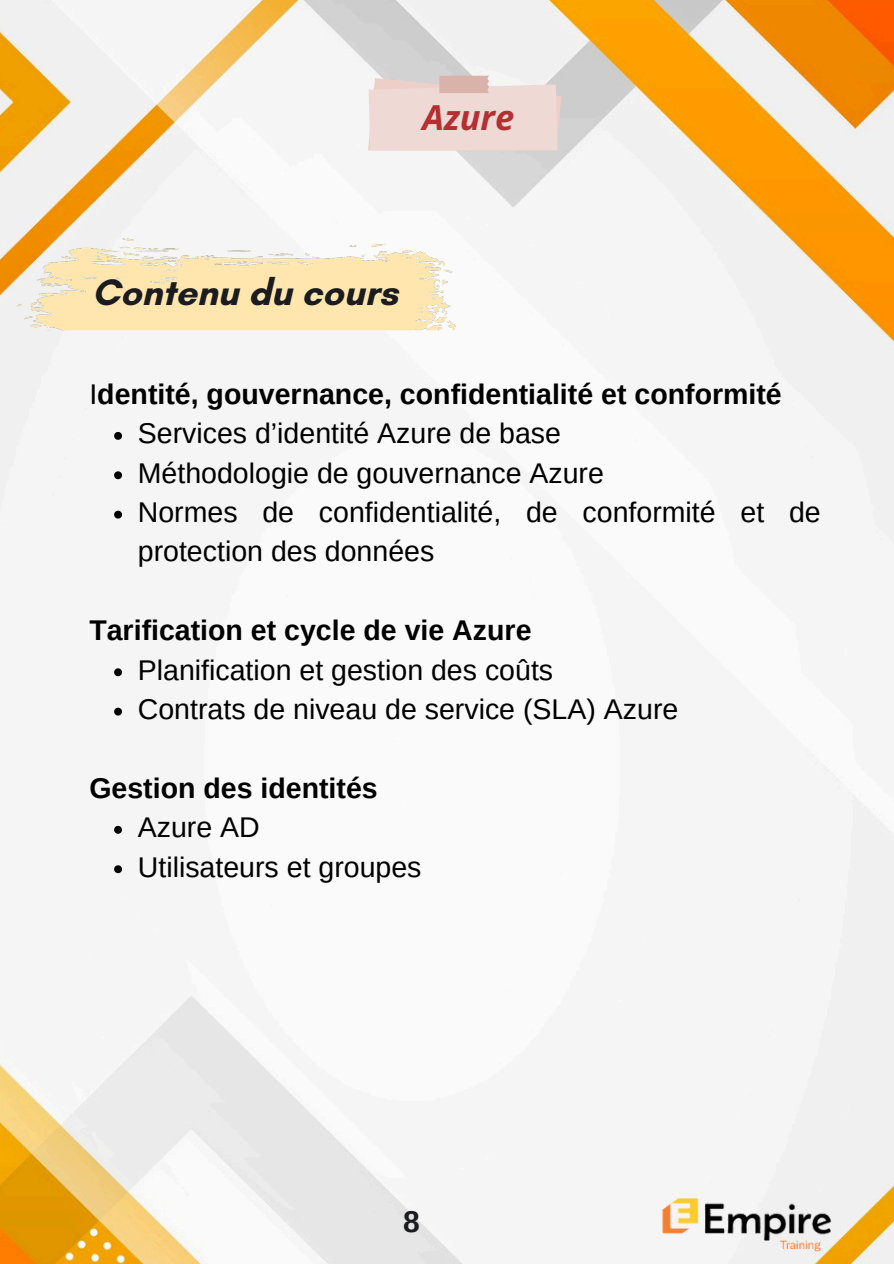
<style>
.page{position:relative;width:894px;height:1264px;background:#fff}
.page>*{position:absolute;margin:0;border:0;box-sizing:border-box;transform-origin:0 0}
.t1{font:700 37.5px "Glacial Indifference";color:#1b1c1f}
.t2{font:italic 700 34.5px "Open Sans";color:#b52e31}
.t3{font:700 30px "Arimo";color:#1b1c1f}
.t4{font:28.5px/39.3px "Arimo";color:#000}
.t5{font:700 28.5px "Arimo";color:#000}
.s1{font-weight:400}
</style>
<div class="page">
<img style="left:0;top:0;width:893px;height:1263px">
<img style="left:658px;top:1163px;width:180px;height:100px">
<img style="left:9px;top:232px;width:454px;height:105px">
<svg style="left:368px;top:76px;width:193px;height:74px;background:#ecd7d2"></svg>
<svg style="left:114px;top:432px;width:8px;height:8px"></svg>
<svg style="left:114px;top:471px;width:8px;height:8px"></svg>
<svg style="left:114px;top:510px;width:8px;height:8px"></svg>
<svg style="left:114px;top:668px;width:8px;height:8px"></svg>
<svg style="left:114px;top:707px;width:8px;height:8px"></svg>
<svg style="left:114px;top:825px;width:8px;height:8px"></svg>
<svg style="left:114px;top:865px;width:8px;height:8px"></svg>
<h1 class="t2" style="left:422px;top:93px;width:93px">Azure</h1>
<p class="t1" style="left:92px;top:269px;width:307px">Contenu du cours</p>
<p class="t5" style="left:89px;top:378px;width:693px"><span class="s1">I</span>dentité, gouvernance, confidentialité et conformité</p>
<p class="t4" style="left:138px;top:413px;width:424px">Services d’identité Azure de base</p>
<h2 class="t4" style="left:138px;top:453px;width:467px">Méthodologie de gouvernance Azure</h2>
<p class="t4" style="left:138px;top:492px;width:684px">Normes de confidentialité, de conformité et de protection des données</p>
<p class="t5" style="left:89px;top:614px;width:443px">Tarification et cycle de vie Azure</p>
<p class="t4" style="left:138px;top:650px;width:417px">Planification et gestion des coûts</p>
<h2 class="t4" style="left:138px;top:689px;width:542px">Contrats de niveau de service (SLA) Azure</h2>
<p class="t5" style="left:89px;top:772px;width:290px">Gestion des identités</p>
<p class="t4" style="left:138px;top:807px;width:123px">Azure AD</p>
<p class="t4" style="left:138px;top:847px;width:285px">Utilisateurs et groupes</p>
<p class="t3" style="left:403px;top:1205px;width:18px">8</p>
</div>
